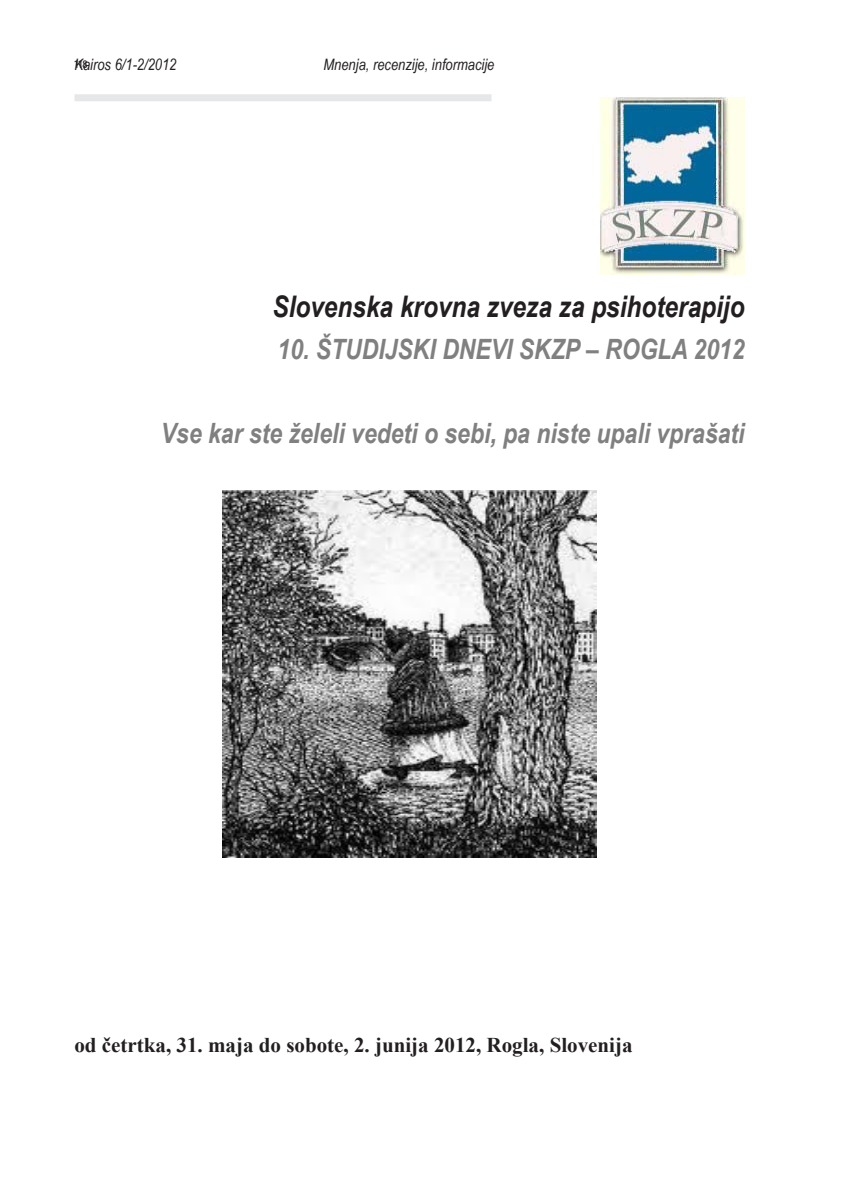
<style>
.page{position:relative;width:844px;height:1191px;background:#fff}
.page>*{position:absolute;margin:0;border:0;box-sizing:border-box;transform-origin:0 0}
.t1{font:italic 700 29.75px "Arial Narrow";color:#231f20}
.t2{font:italic 700 28px "Arial Narrow";color:#808080}
.t3{font:700 21px "Times New Roman";color:#231f20}
.t4{font:condensed 19.25px "Myriad Pro";color:#231f20}
.t5{font:italic 15.75px "Arial Narrow";color:#231f20}
</style>
<div class="page">
<img style="left:600px;top:98px;width:144px;height:176px">
<img style="left:222px;top:490px;width:374px;height:367px">
<div style="left:74px;top:94px;width:417px;height:7px;background:#e6e7e9"></div>
<p class="t5" style="left:74px;top:54px;width:103px">Kairos 6/1-2/2012</p>
<p class="t5" style="left:323px;top:54px;width:172px">Mnenja, recenzije, informacije</p>
<p class="t4" style="left:74px;top:55px;width:15px">118</p>
<p class="t1" style="left:272px;top:284px;width:473px">Slovenska krovna zveza za psihoterapijo</p>
<p class="t2" style="left:277px;top:327px;width:468px">10. ŠTUDIJSKI DNEVI SKZP – ROGLA 2012</p>
<p class="t2" style="left:161px;top:411px;width:585px">Vse kar ste želeli vedeti o sebi, pa niste upali vprašati</p>
<p class="t3" style="left:74px;top:1030px;width:559px">od četrtka, 31. maja do sobote, 2. junija 2012, Rogla, Slovenija</p>
</div>
